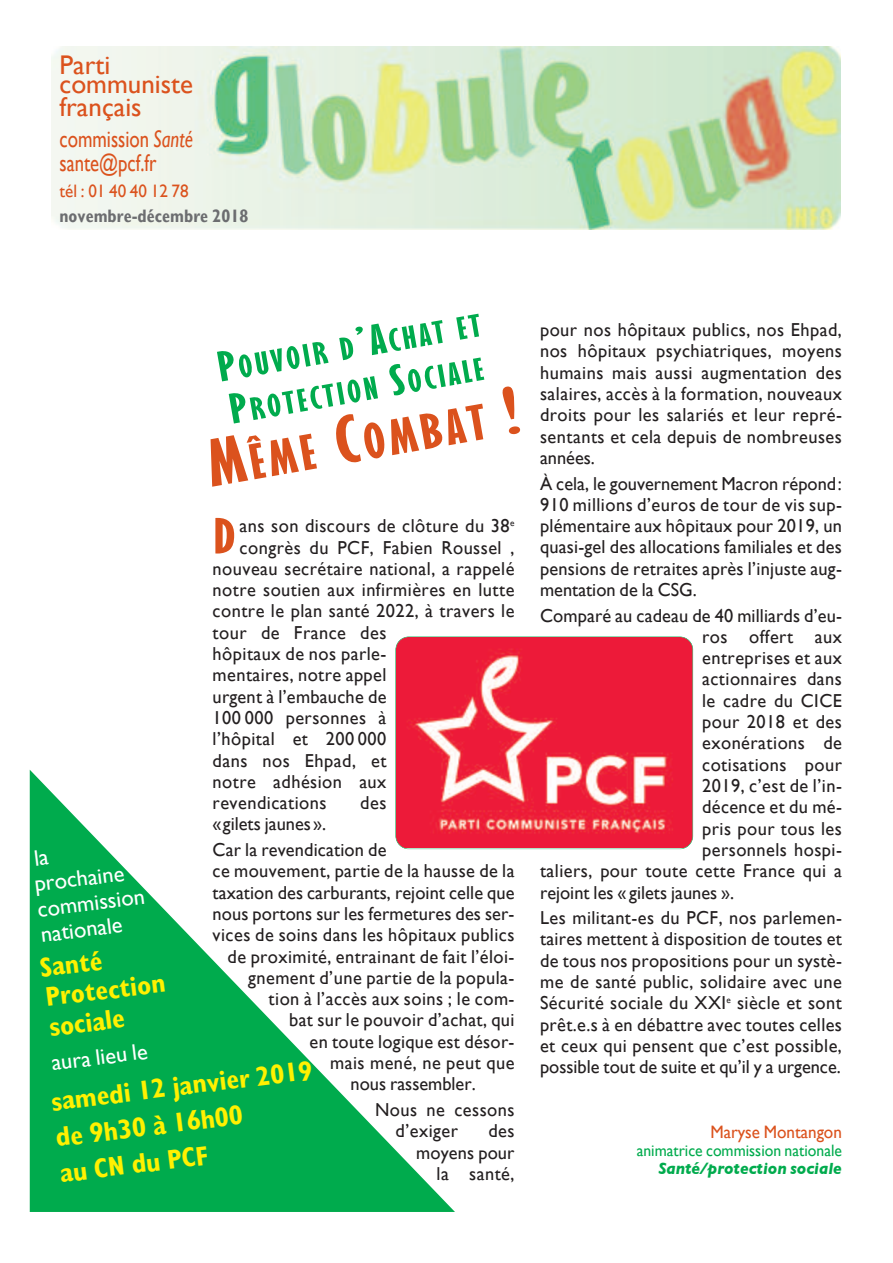
<style>
.page{position:relative;width:893px;height:1263px;background:#fff}
.page>*{position:absolute;margin:0;border:0;box-sizing:border-box;transform-origin:0 0}
.t1{font:700 extra-condensed 53.4px "Giltus D";color:#db521d;scale:1.5 1}
.t2{font:700 extra-condensed 52.8px "Giltus D";color:#db521d;scale:1.5 1}
.t3{font:700 extra-condensed 33.75px/43.5px "Giltus D";color:#00ab4d;scale:1.5 1}
.t4{font:700 condensed 27px/30px "Gill Sans";color:#fff101}
.t5{font:27px/19.5px "Gill Sans";color:#db521d}
.t6{font:24px/24px "Gill Sans";color:#db521d;scale:.78 1}
.t7{font:22.5px/25.5px "Gill Sans";color:#fff}
.t8{font:18.75px/21.3px "Gill Sans";letter-spacing:.025em;color:#231f20;text-align:justify}
.t9{font:18.75px "Gill Sans";letter-spacing:.005em;color:#231f20}
.t10{font:18.75px "Gill Sans";color:#231f20}
.t11{font:18px "Gill Sans";color:#db521d;scale:.95 1}
.t12{font:700 condensed 18px "Gill Sans";color:#6c6d70;scale:.95 1}
.t13{font:16.5px "Gill Sans";color:#00ab4d;scale:.95 1}
.t14{font:italic 700 16.5px "Gill Sans";color:#00ab4d;scale:.95 1}
.s1{font-style:italic}
.s2{font-size:45px}
.s3{font-size:70.5px}
</style>
<div class="page">
<img style="left:51px;top:47px;width:789px;height:182px">
<svg style="left:30px;top:770px;width:425px;height:442px;fill:#00ab4d"></svg>
<img style="left:396px;top:637px;width:297px;height:210px;border-radius:13px">
<div style="left:395px;top:636px;width:298px;height:213px;border:1px solid #00ab4d;border-radius:13px"></div>
<h3 class="t5" style="left:60px;top:55px;width:135px">Parti communiste</h3>
<h3 class="t5" style="left:60px;top:97px;width:84px">français</h3>
<p class="t6" style="left:60px;top:127px;width:172px">commission <span class="s1">Santé </span>sante@pcf.fr</p>
<p class="t11" style="left:60px;top:180px;width:137px">tél : 01 40 40 12 78</p>
<p class="t12" style="left:60px;top:205px;width:200px">novembre-décembre 2018</p>
<h3 class="t3" style="left:214px;top:349px;width:179px;rotate:-10deg"><span class="s2">P</span>OUVOIR D<span class="s2">’A</span>CHAT ET<br><span class="s2">P</span>ROTECTION <span class="s2">S</span>OCIALE</h3>
<h2 class="t2" style="left:203px;top:439px;width:214px;rotate:-10deg"><span class="s3">M</span>ÊME <span class="s3">C</span>OMBAT <span class="s3">!</span></h2>
<h1 class="t1" style="left:213px;top:504px;width:17px">D</h1>
<p class="t8" style="left:240px;top:515px;width:276px">ans son discours de clôture du 38<sup>e</sup></p>
<p class="t8" style="left:240px;top:536px;width:276px">congrès du PCF, Fabien Roussel ,</p>
<p class="t8" style="left:213px;top:558px;width:303px">nouveau secrétaire national, a rappelé</p>
<p class="t8" style="left:213px;top:579px;width:303px">notre soutien aux infirmières en lutte</p>
<p class="t8" style="left:213px;top:600px;width:303px">contre le plan santé 2022, à travers le</p>
<p class="t8" style="left:213px;top:622px;width:175px">tour de France des</p>
<p class="t8" style="left:213px;top:643px;width:175px">hôpitaux de nos parle-</p>
<p class="t8" style="left:213px;top:664px;width:175px">mentaires, notre appel</p>
<p class="t8" style="left:213px;top:685px;width:175px">urgent à l’embauche de</p>
<p class="t8" style="left:213px;top:707px;width:175px">100 000 personnes à</p>
<p class="t8" style="left:213px;top:728px;width:175px">l’hôpital et 200 000</p>
<p class="t8" style="left:213px;top:749px;width:175px">dans nos Ehpad, et</p>
<p class="t8" style="left:213px;top:771px;width:175px">notre adhésion aux</p>
<p class="t8" style="left:213px;top:792px;width:115px">revendications</p>
<p class="t8" style="left:360px;top:792px;width:28px">des</p>
<p class="t8" style="left:213px;top:811px;width:175px;line-height:25.5px">«gilets jaunes».<br>Car la revendication de</p>
<p class="t8" style="left:213px;top:860px;width:303px">ce mouvement, partie de la hausse de la</p>
<p class="t9" style="left:213px;top:881px;width:303px">taxation des carburants, rejoint celle que</p>
<p class="t9" style="left:213px;top:903px;width:303px">nous portons sur les fermetures des ser-</p>
<p class="t8" style="left:213px;top:924px;width:303px">vices de soins dans les hôpitaux publics</p>
<p class="t8" style="left:228px;top:945px;width:288px">de proximité, entrainant de fait l’éloi-</p>
<p class="t8" style="left:248px;top:967px;width:268px">gnement d’une partie de la popula-</p>
<p class="t8" style="left:269px;top:988px;width:247px">tion à l’accès aux soins ; le com-</p>
<p class="t8" style="left:289px;top:1009px;width:227px">bat sur le pouvoir d’achat, qui</p>
<p class="t8" style="left:310px;top:1031px;width:206px">en toute logique est désor-</p>
<p class="t8" style="left:330px;top:1052px;width:186px">mais mené, ne peut que</p>
<p class="t10" style="left:351px;top:1073px;width:127px">nous rassembler.</p>
<p class="t8" style="left:396px;top:1099px;width:120px;text-indent:-20px">Nous ne cessons d’exiger</p>
<p class="t7" style="left:30px;top:846px;width:109px;rotate:-7deg">la prochaine commission nationale</p>
<h3 class="t4" style="left:38px;top:953px;width:124px;rotate:-7deg">Santé<br>Protection sociale</h3>
<p class="t7" style="left:50px;top:1050px;width:98px;rotate:-7deg">aura lieule</p>
<h3 class="t4" style="left:49px;top:1084px;width:264px;line-height:36px;rotate:-7deg">samedi 12 janvier 2019 de 9h30 à 16h00<br>au CN du PCF</h3>
<p class="t8" style="left:416px;top:1120px;width:100px;text-align:right">des<br>moyens pour la santé,</p>
<p class="t8" style="left:540px;top:319px;width:303px">pour nos hôpitaux publics, nos Ehpad, nos hôpitaux psychiatriques, moyens humains mais aussi augmentation des salaires, accès à la formation, nouveaux droits pour les salariés et leur repré&shy;sentants et cela depuis de nombreuses années.</p>
<p class="t8" style="left:540px;top:472px;width:303px">à cela, le gouvernement Macron répond:<br>910 millions d’euros de tour de vis sup&shy;plémentaire aux hôpitaux pour 2019, un quasi-gel des allocations familiales et des pensions de retraites après l’injuste aug&shy;mentation de la CSG.</p>
<p class="t9" style="left:540px;top:604px;width:303px">Comparé au cadeau de 40 milliards d’eu-</p>
<p class="t8" style="left:702px;top:626px;width:141px">ros offert aux</p>
<p class="t8" style="left:702px;top:647px;width:141px">entreprises et aux</p>
<p class="t8" style="left:702px;top:668px;width:141px">actionnaires dans</p>
<p class="t8" style="left:702px;top:690px;width:141px">le cadre du CICE</p>
<p class="t8" style="left:702px;top:711px;width:141px">pour 2018 et des</p>
<p class="t8" style="left:702px;top:732px;width:141px">exonérations de</p>
<p class="t8" style="left:702px;top:754px;width:141px">cotisations pour</p>
<p class="t8" style="left:702px;top:775px;width:141px">2019, c’est de l’in-</p>
<p class="t8" style="left:702px;top:796px;width:141px">décence et du mé-</p>
<p class="t8" style="left:702px;top:817px;width:141px">pris pour tous les</p>
<p class="t8" style="left:702px;top:839px;width:141px">personnels hospi-</p>
<p class="t8" style="left:540px;top:860px;width:303px">taliers, pour toute cette France qui a</p>
<p class="t10" style="left:540px;top:881px;width:196px">rejoint les « gilets jaunes ».</p>
<p class="t8" style="left:540px;top:907px;width:303px">Les militant-es du PCF, nos parlemen&shy;taires mettent à disposition de toutes et de tous nos propositions pour un systè&shy;me de santé public, solidaire avec une Sécurité sociale du XXI<sup>e</sup> siècle et sont prêt.e.s à en débattre avec toutes celles et ceux qui pensent que c’est possible, possible tout de suite et qu’il y a urgence.</p>
<p class="t11" style="left:710px;top:1121px;width:140px">Maryse Montangon</p>
<p class="t13" style="left:637px;top:1141px;width:217px">animatrice commission nationale</p>
<p class="t14" style="left:658px;top:1159px;width:195px">Santé/protection sociale</p>
</div>
